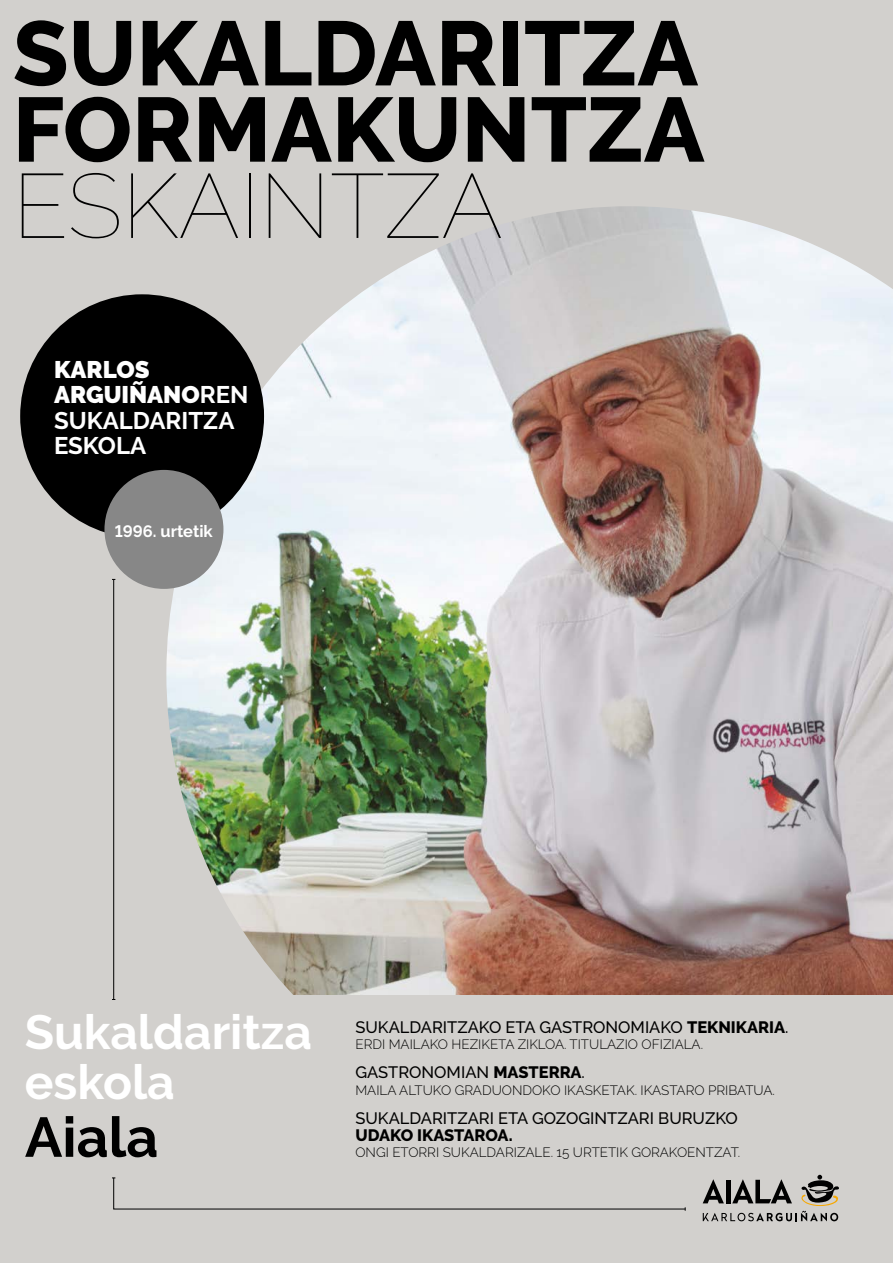
<style>
.page{position:relative;width:893px;height:1263px;background:#d2d0cd}
.page>*{position:absolute;margin:0;border:0;box-sizing:border-box;transform-origin:0 0}
.t1{font:800 90.9px/76.2px "Raleway";color:#000}
.t2{font:100 90.9px "Raleway";color:#000}
.t3{font:700 55.8px "Raleway";color:#000}
.t4{font:700 48px/49.7px "Raleway";color:#fff}
.t5{font:700 24px/25.5px "Raleway";color:#fff}
.t6{font:500 16.5px "Raleway";color:#000}
.t7{font:800 16.5px "Raleway";letter-spacing:-.005em;color:#000}
.t8{font:700 16.5px "Raleway";color:#fff}
.t9{font:300 13.5px "Raleway";color:#000}
.s1{font-weight:900}
.s2{font-weight:800}
</style>
<div class="page">
<img style="left:166px;top:206px;width:727px;height:789px">
<svg style="left:703px;top:1175px;width:136px;height:46px"></svg>
<div style="left:20px;top:294px;width:244px;height:244px;background:#000;border-radius:50%"></div>
<hr style="left:113px;top:579px;width:1px;height:420px;background:#000">
<svg style="left:112px;top:1177px;width:574px;height:34px"></svg>
<div style="left:104px;top:470px;width:119px;height:119px;background:#878787;border-radius:50%"></div>
<h1 class="t1" style="left:13px;top:16px;width:693px">SUKALDARITZA<br>FORMAKUNTZA</h1>
<h1 class="t2" style="left:13px;top:152px;width:491px">ESKAINTZA</h1>
<h3 class="t5" style="left:54px;top:357px;width:196px"><span class="s1">KARLOS<br>ARGUIÑANO</span>REN<br>SUKALDARITZA<br>ESKOLA</h3>
<p class="t8" style="left:115px;top:522px;width:100px">1996. urtetik</p>
<h3 class="t4" style="left:25px;top:1007px;width:289px">Sukaldaritza eskola</h3>
<h2 class="t3" style="left:25px;top:1105px;width:135px">Aiala</h2>
<p class="t6" style="left:355px;top:1017px;width:435px">SUKALDARITZAKO ETA GASTRONOMIAKO <span class="s2">TEKNIKARIA</span>.</p>
<p class="t9" style="left:355px;top:1036px;width:349px">ERDI MAILAKO HEZIKETA ZIKLOA. TITULAZIO OFIZIALA.</p>
<p class="t6" style="left:355px;top:1063px;width:231px">GASTRONOMIAN <span class="s2">MASTERRA</span>.</p>
<p class="t9" style="left:355px;top:1082px;width:421px">MAILA ALTUKO GRADUONDOKO IKASKETAK. IKASTARO PRIBATUA.</p>
<p class="t6" style="left:355px;top:1109px;width:384px">SUKALDARITZARI ETA GOZOGINTZARI BURUZKO</p>
<p class="t7" style="left:355px;top:1125px;width:159px">UDAKO IKASTAROA.</p>
<p class="t9" style="left:355px;top:1144px;width:386px">ONGI ETORRI SUKALDARIZALE. 15 URTETIK GORAKOENTZAT.</p>
</div>
